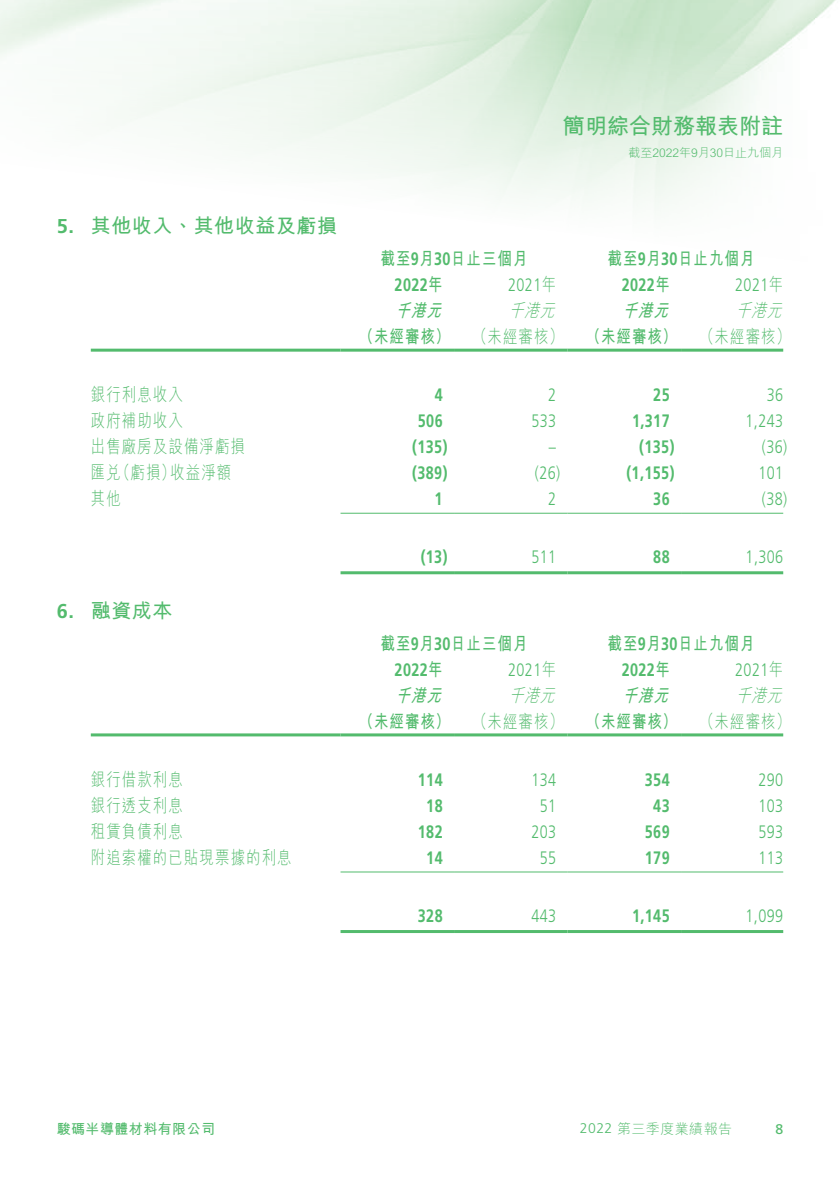
<style>
.page{position:relative;width:840px;height:1191px;background:#fff}
.page>*{position:absolute;margin:0;border:0;box-sizing:border-box;transform-origin:0 0}
.t1{font:700 22px "M Hei HK";color:#53bb6d}
.t2{font:700 20px "M Hei HK";letter-spacing:.03em;color:#53bb6d}
.t3{font:700 18px "Frutiger LT Std";letter-spacing:.03em;color:#53bb6d;scale:.8 1}
.t4{font:300 18px "M Hei HK";letter-spacing:.08em;color:#53bb6d;scale:.8 1}
.t5{font:300 18px "Frutiger LT Std";letter-spacing:.03em;color:#53bb6d;scale:.8 1}
.t6{font:700 18px "M Hei HK";letter-spacing:.08em;color:#53bb6d;scale:.8 1}
.t7{font:italic 700 18px "M Hei HK";color:#53bb6d;scale:.8 1}
.t8{font:italic 300 18px "M Hei HK";color:#53bb6d;scale:.8 1}
.t9{font:300 14px "M Hei HK";letter-spacing:.03em;color:#53bb6d}
.t10{font:700 14px "M Hei HK";letter-spacing:.03em;color:#53bb6d}
.t11{font:14px "Frutiger LT Std";color:#53bb6d}
.t12{font:300 12px "M Hei HK";color:#53bb6d}
.s1{font-family:"Frutiger LT Std"}
.s2{font-family:"M Hei HK"}
</style>
<div class="page">
<img style="left:0;top:0;width:836px;height:352px">
<hr style="left:91px;top:349px;width:249px;height:3px;background:#53bb6d">
<hr style="left:340px;top:349px;width:114px;height:3px;background:#53bb6d">
<hr style="left:454px;top:349px;width:113px;height:3px;background:#53bb6d">
<hr style="left:567px;top:349px;width:113px;height:3px;background:#53bb6d">
<hr style="left:680px;top:349px;width:102px;height:3px;background:#53bb6d">
<hr style="left:340px;top:513px;width:114px;height:1px;background:#53bb6d">
<hr style="left:454px;top:513px;width:113px;height:1px;background:#53bb6d">
<hr style="left:567px;top:513px;width:113px;height:1px;background:#53bb6d">
<hr style="left:680px;top:513px;width:102px;height:1px;background:#53bb6d">
<hr style="left:340px;top:571px;width:114px;height:3px;background:#53bb6d">
<hr style="left:454px;top:571px;width:113px;height:3px;background:#53bb6d">
<hr style="left:567px;top:571px;width:113px;height:3px;background:#53bb6d">
<hr style="left:680px;top:571px;width:102px;height:3px;background:#53bb6d">
<hr style="left:91px;top:733px;width:249px;height:3px;background:#53bb6d">
<hr style="left:340px;top:733px;width:114px;height:3px;background:#53bb6d">
<hr style="left:454px;top:733px;width:113px;height:3px;background:#53bb6d">
<hr style="left:567px;top:733px;width:113px;height:3px;background:#53bb6d">
<hr style="left:680px;top:733px;width:102px;height:3px;background:#53bb6d">
<hr style="left:340px;top:871px;width:114px;height:1px;background:#53bb6d">
<hr style="left:454px;top:871px;width:113px;height:1px;background:#53bb6d">
<hr style="left:567px;top:871px;width:113px;height:1px;background:#53bb6d">
<hr style="left:680px;top:871px;width:102px;height:1px;background:#53bb6d">
<hr style="left:340px;top:930px;width:114px;height:3px;background:#53bb6d">
<hr style="left:454px;top:930px;width:113px;height:3px;background:#53bb6d">
<hr style="left:567px;top:930px;width:113px;height:3px;background:#53bb6d">
<hr style="left:680px;top:930px;width:102px;height:3px;background:#53bb6d">
<p class="t2" style="left:57px;top:211px;width:282px"><span class="s1">5.</span> 其他收入、其他收益及虧損</p>
<p class="t1" style="left:562px;top:110px;width:221px">簡明綜合財務報表附註</p>
<p class="t12" style="left:628px;top:144px;width:156px">截至2022年9月30日止九個月</p>
<p class="t6" style="left:380px;top:246px;width:185px">截至<span class="s1">9</span>月<span class="s1">30</span>日止三個月</p>
<p class="t6" style="left:607px;top:246px;width:185px">截至<span class="s1">9</span>月<span class="s1">30</span>日止九個月</p>
<p class="t3" style="left:394px;top:274px;width:62px">2022<span class="s2">年</span></p>
<p class="t5" style="left:508px;top:275px;width:62px">2021<span class="s2">年</span></p>
<p class="t3" style="left:621px;top:274px;width:62px">2022<span class="s2">年</span></p>
<p class="t5" style="left:734px;top:275px;width:62px">2021<span class="s2">年</span></p>
<p class="t7" style="left:395px;top:298px;width:66px">千港元</p>
<p class="t8" style="left:508px;top:298px;width:66px">千港元</p>
<p class="t7" style="left:622px;top:298px;width:66px">千港元</p>
<p class="t8" style="left:735px;top:298px;width:66px">千港元</p>
<p class="t6" style="left:359px;top:324px;width:115px">（未經審核）</p>
<p class="t4" style="left:472px;top:324px;width:115px">（未經審核）</p>
<p class="t6" style="left:586px;top:324px;width:115px">（未經審核）</p>
<p class="t4" style="left:699px;top:324px;width:115px">（未經審核）</p>
<p class="t4" style="left:91px;top:382px;width:117px">銀行利息收入</p>
<p class="t3" style="left:434px;top:384px;width:12px">4</p>
<p class="t5" style="left:548px;top:385px;width:12px">2</p>
<p class="t3" style="left:653px;top:384px;width:22px">25</p>
<p class="t5" style="left:766px;top:385px;width:22px">36</p>
<p class="t4" style="left:91px;top:408px;width:117px">政府補助收入</p>
<p class="t3" style="left:417px;top:410px;width:33px">506</p>
<p class="t5" style="left:531px;top:411px;width:33px">533</p>
<p class="t3" style="left:631px;top:410px;width:49px">1,317</p>
<p class="t5" style="left:745px;top:411px;width:49px">1,243</p>
<p class="t4" style="left:91px;top:434px;width:194px">出售廠房及設備淨虧損</p>
<p class="t3" style="left:412px;top:436px;width:46px">(135)</p>
<p class="t5" style="left:548px;top:437px;width:10px">–</p>
<p class="t3" style="left:639px;top:436px;width:46px">(135)</p>
<p class="t5" style="left:761px;top:437px;width:33px">(36)</p>
<p class="t4" style="left:91px;top:460px;width:177px">匯兌（虧損）收益淨額</p>
<p class="t3" style="left:412px;top:462px;width:46px">(389)</p>
<p class="t5" style="left:534px;top:463px;width:33px">(26)</p>
<p class="t3" style="left:626px;top:462px;width:62px">(1,155)</p>
<p class="t5" style="left:758px;top:463px;width:33px">101</p>
<p class="t4" style="left:91px;top:486px;width:39px">其他</p>
<p class="t3" style="left:434px;top:488px;width:12px">1</p>
<p class="t5" style="left:548px;top:489px;width:12px">2</p>
<p class="t3" style="left:653px;top:488px;width:22px">36</p>
<p class="t5" style="left:761px;top:489px;width:33px">(38)</p>
<p class="t2" style="left:57px;top:596px;width:117px"><span class="s1">6.</span> 融資成本</p>
<p class="t3" style="left:420px;top:546px;width:35px">(13)</p>
<p class="t5" style="left:531px;top:547px;width:33px">511</p>
<p class="t3" style="left:653px;top:546px;width:22px">88</p>
<p class="t5" style="left:745px;top:547px;width:49px">1,306</p>
<p class="t6" style="left:380px;top:630px;width:185px">截至<span class="s1">9</span>月<span class="s1">30</span>日止三個月</p>
<p class="t6" style="left:607px;top:630px;width:185px">截至<span class="s1">9</span>月<span class="s1">30</span>日止九個月</p>
<p class="t3" style="left:394px;top:659px;width:62px">2022<span class="s2">年</span></p>
<p class="t5" style="left:508px;top:659px;width:62px">2021<span class="s2">年</span></p>
<p class="t3" style="left:621px;top:659px;width:62px">2022<span class="s2">年</span></p>
<p class="t5" style="left:734px;top:659px;width:62px">2021<span class="s2">年</span></p>
<p class="t7" style="left:395px;top:682px;width:66px">千港元</p>
<p class="t8" style="left:508px;top:683px;width:66px">千港元</p>
<p class="t7" style="left:622px;top:682px;width:66px">千港元</p>
<p class="t8" style="left:735px;top:683px;width:66px">千港元</p>
<p class="t6" style="left:359px;top:708px;width:115px">（未經審核）</p>
<p class="t4" style="left:472px;top:709px;width:115px">（未經審核）</p>
<p class="t6" style="left:586px;top:708px;width:115px">（未經審核）</p>
<p class="t4" style="left:699px;top:709px;width:115px">（未經審核）</p>
<p class="t4" style="left:91px;top:767px;width:117px">銀行借款利息</p>
<p class="t3" style="left:417px;top:769px;width:33px">114</p>
<p class="t5" style="left:531px;top:769px;width:33px">134</p>
<p class="t3" style="left:644px;top:769px;width:33px">354</p>
<p class="t5" style="left:758px;top:769px;width:33px">290</p>
<p class="t4" style="left:91px;top:793px;width:117px">銀行透支利息</p>
<p class="t3" style="left:426px;top:795px;width:22px">18</p>
<p class="t5" style="left:539px;top:795px;width:22px">51</p>
<p class="t3" style="left:653px;top:795px;width:22px">43</p>
<p class="t5" style="left:758px;top:795px;width:33px">103</p>
<p class="t4" style="left:91px;top:819px;width:117px">租賃負債利息</p>
<p class="t3" style="left:417px;top:821px;width:33px">182</p>
<p class="t5" style="left:531px;top:821px;width:33px">203</p>
<p class="t3" style="left:644px;top:821px;width:33px">569</p>
<p class="t5" style="left:758px;top:821px;width:33px">593</p>
<p class="t4" style="left:91px;top:845px;width:252px">附追索權的已貼現票據的利息</p>
<p class="t3" style="left:426px;top:847px;width:22px">14</p>
<p class="t5" style="left:539px;top:847px;width:22px">55</p>
<p class="t3" style="left:644px;top:847px;width:33px">179</p>
<p class="t5" style="left:758px;top:847px;width:33px">113</p>
<p class="t3" style="left:417px;top:905px;width:33px">328</p>
<p class="t5" style="left:531px;top:905px;width:33px">443</p>
<p class="t3" style="left:631px;top:905px;width:49px">1,145</p>
<p class="t5" style="left:745px;top:905px;width:49px">1,099</p>
<p class="t10" style="left:57px;top:1118px;width:160px">駿碼半導體材料有限公司</p>
<p class="t9" style="left:579px;top:1119px;width:154px"><span class="s1">2022</span> 第三季度業績報告</p>
<p class="t11" style="left:775px;top:1120px;width:9px">8</p>
</div>
